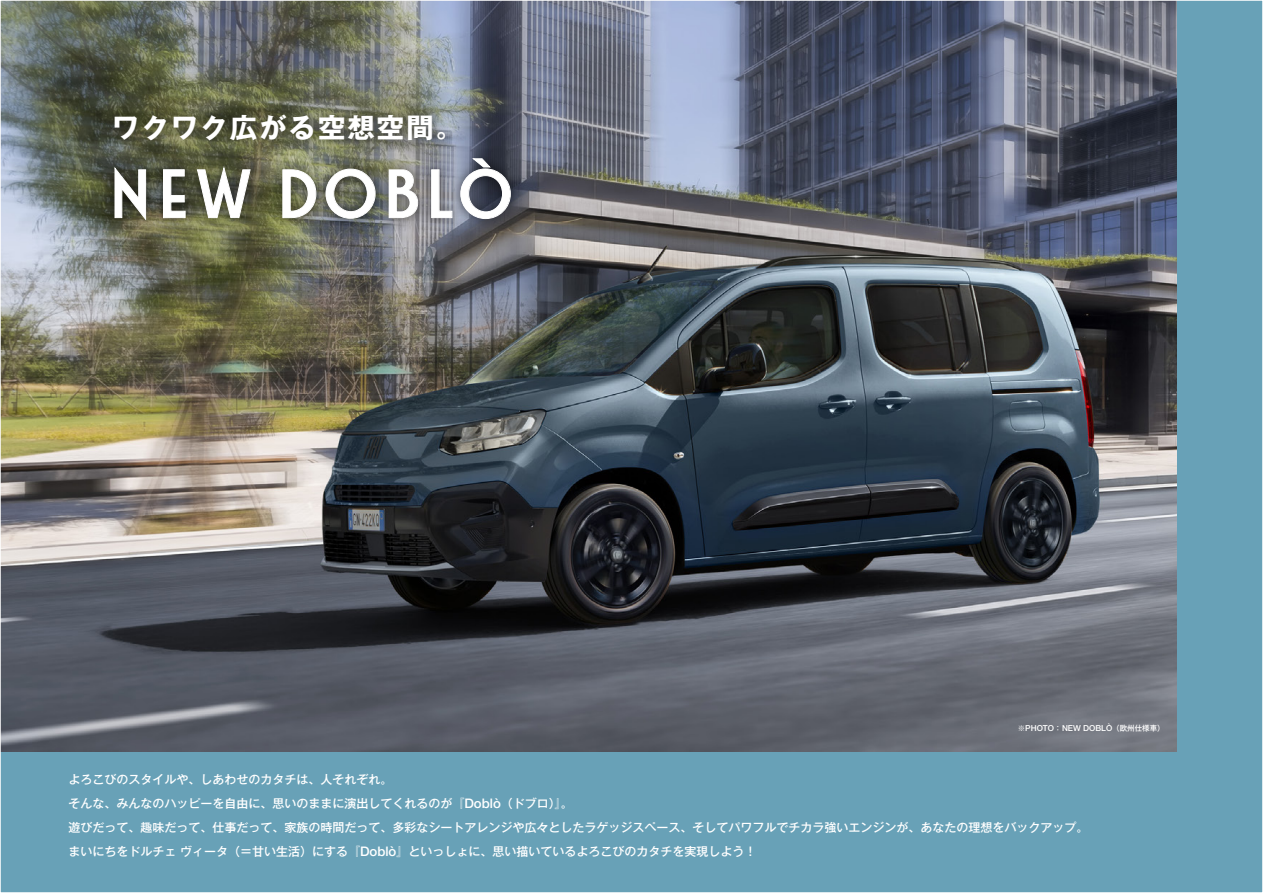
<style>
.page{position:relative;width:1263px;height:893px;background:#68a1b7}
.page>*{position:absolute;margin:0;border:0;box-sizing:border-box;transform-origin:0 0}
.t1{font:73.5px "FIATADVERT01 A";letter-spacing:.035em;color:#fff}
.t2{font:700 27.3px "Gothic MB101 Pro";letter-spacing:.08em;color:#fff}
.t3{font:500 12px/24px "Gothic MB101 Pro";color:#fff}
.t4{font:500 8.25px "Helvetica Neue LT Std";color:#fff}
.s1{font-family:"Gothic MB101 Pro";font-size:7.5px}
.s2{font-family:"Helvetica Neue LT Std";font-size:13.2px}
</style>
<div class="page">
<img style="left:3px;top:3px;width:1174px;height:748px">
<img style="left:96px;top:99px;width:383px;height:43px">
<img style="left:90px;top:142px;width:441px;height:107px">
<svg style="left:114px;top:167px;width:32px;height:54px;background:#505146"></svg>
<svg style="left:163px;top:169px;width:23px;height:49px"></svg>
<svg style="left:197px;top:166px;width:54px;height:52px;background:#5f614f"></svg>
<svg style="left:282px;top:169px;width:34px;height:49px;background:#767863"></svg>
<svg style="left:325px;top:169px;width:51px;height:50px;background:#686b60"></svg>
<svg style="left:389px;top:169px;width:29px;height:49px"></svg>
<svg style="left:431px;top:169px;width:21px;height:49px"></svg>
<svg style="left:460px;top:158px;width:51px;height:61px;background:#515562"></svg>
<h2 class="t2" style="left:112px;top:105px;width:353px">ワクワク広がる空想空間。</h2>
<h1 class="t1" style="left:107px;top:158px;width:408px">NEW DOBLÒ</h1>
<p class="t4" style="left:1018px;top:723px;width:149px"><span class="s1">※</span>PHOTO<span class="s1">：</span> NEW DOBLÒ<span class="s1">（欧州仕様車）</span></p>
<p class="t3" style="left:68px;top:766px;width:1021px">よろこびのスタイルや、しあわせのカタチは、人それぞれ。<br>そんな、みんなのハッピーを自由に、思いのままに演出してくれるのが『<span class="s2">Doblò</span>（ドブロ）』。<br>遊びだって、趣味だって、仕事だって、家族の時間だって、多彩なシートアレンジや広々としたラゲッジスペース、そしてパワフルでチカラ強いエンジンが、あなたの理想をバックアップ。まいにちをドルチェヴィータ（＝甘い生活）にする『<span class="s2">Doblò</span>』といっしょに、思い描いているよろこびのカタチを実現しよう！</p>
</div>
